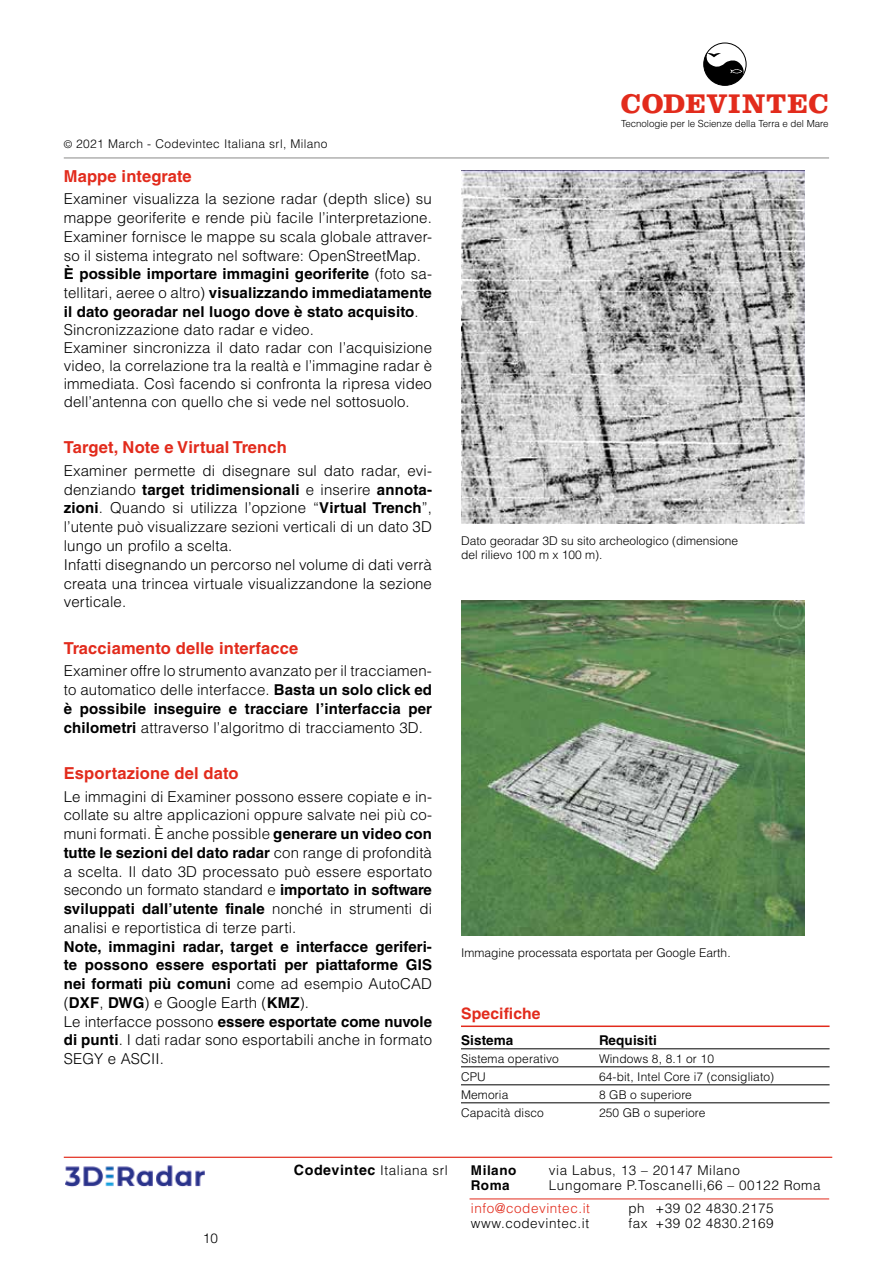
<style>
.page{position:relative;width:893px;height:1263px;background:#fff}
.page>*{position:absolute;margin:0;border:0;box-sizing:border-box;transform-origin:0 0}
.t1{font:700 28.05px "Clarendon LT Std";letter-spacing:.03em;color:#e22b1c}
.t2{font:700 16.5px "Helvetica LT Std";letter-spacing:.01em;color:#e22b1c}
.t3{font:700 15.75px "Helvetica LT Std";letter-spacing:.01em;color:#e22b1c}
.t4{font:300 15px/18.8px "Helvetica LT Std";letter-spacing:.01em;color:#000}
.t5{font:700 15px/18.8px "Helvetica LT Std";letter-spacing:.01em;color:#000}
.t6{font:300 13.5px "Helvetica LT Std";letter-spacing:.04em;color:#000}
.t7{font:700 13.5px "Helvetica LT Std";letter-spacing:.01em;color:#000}
.t8{font:300 13.5px "Helvetica LT Std";letter-spacing:.04em;color:#e22b1c}
.t9{font:300 12px/14.2px "Helvetica LT Std";letter-spacing:.01em;color:#000}
.t10{font:300 12px "Helvetica LT Std";letter-spacing:.03em;color:#000}
.t11{font:300 9.75px "Helvetica LT Std";letter-spacing:-.005em;color:#000}
.s1{font-size:10.5px}
.s2{font-weight:700}
.s3{font-weight:300}
.s4{font-weight:700;font-size:14.25px}
</style>
<div class="page">
<hr style="left:469px;top:1198px;width:360px;height:1px;background:#e22b1c">
<img style="left:66px;top:1165px;width:139px;height:22px">
<hr style="left:64px;top:157px;width:765px;height:2px;background:#9d9d9c">
<hr style="left:64px;top:1157px;width:768px;height:1px;background:#e22b1c">
<svg style="left:704px;top:43px;width:42px;height:42px"></svg>
<div style="left:703px;top:43px;width:44px;height:43px;border:1px solid #000;border-radius:50%"></div>
<hr style="left:461px;top:1025px;width:369px;height:2px;background:#e22b1c">
<hr style="left:461px;top:1048px;width:369px;height:1px;background:#000">
<hr style="left:461px;top:1066px;width:369px;height:1px;background:#000">
<hr style="left:461px;top:1084px;width:369px;height:1px;background:#000">
<hr style="left:461px;top:1102px;width:369px;height:1px;background:#000">
<img style="left:461px;top:170px;width:344px;height:354px">
<img style="left:461px;top:600px;width:344px;height:335px">
<p class="t10" style="left:64px;top:136px;width:265px"><span class="s1">©</span> 2021 March - Codevintec Italiana srl, Milano</p>
<p class="t2" style="left:64px;top:166px;width:130px">Mappe integrate</p>
<p class="t4" style="left:64px;top:190px;width:370px">Examiner visualizza la sezione radar (depth slice) su mappe georiferite e rende più facile l’interpretazione.<br>Examiner fornisce le mappe su scala globale attraver&shy;so il sistema integrato nel software: OpenStreetMap.<br><span class="s2">È possible importare immagini georiferite</span> (foto sa&shy;tellitari, aeree o altro) <span class="s2">visualizzando immediatamente il dato georadar nel luogo dove è stato acquisito</span>.<br>Sincronizzazione dato radar e video.<br>Examiner sincronizza il dato radar con l’acquisizione video, la correlazione tra la realtà e l’immagine radar è immediata. Così facendo si confronta la ripresa video dell’antenna con quello che si vede nel sottosuolo.</p>
<p class="t2" style="left:64px;top:438px;width:224px">Target, Note e Virtual Trench</p>
<p class="t4" style="left:64px;top:461px;width:370px">Examiner permette di disegnare sul dato radar, evi&shy;denziando <span class="s2">target tridimensionali</span> e inserire <span class="s2">annota&shy;zioni</span>. Quando si utilizza l’opzione “<span class="s2">Virtual Trench</span>”, l’utente può visualizzare sezioni verticali di un dato 3D lungo un profilo a scelta.<br>Infatti disegnando un percorso nel volume di dati verrà creata una trincea virtuale visualizzandone la sezione verticale.</p>
<p class="t2" style="left:64px;top:638px;width:236px">Tracciamento delle interfacce</p>
<p class="t4" style="left:64px;top:661px;width:370px;text-align:justify">Examiner offre lo strumento avanzato per il tracciamen&shy;to automatico delle interfacce. <span class="s2">Basta un solo click ed è possibile inseguire e tracciare l’interfaccia per chilometri</span> attraverso l’algoritmo di tracciamento 3D.</p>
<p class="t2" style="left:64px;top:763px;width:176px">Esportazione del dato</p>
<p class="t4" style="left:64px;top:787px;width:370px;text-align:justify">Le immagini di Examiner possono essere copiate e in&shy;collate su altre applicazioni oppure salvate nei più co&shy;muni formati. È anche possible <span class="s2">generare un video con tutte le sezioni del dato radar</span> con range di profondità a scelta. Il dato 3D processato può essere esportato secondo un formato standard e <span class="s2">importato in software sviluppati dall’utente finale</span> nonché in strumenti di analisi e reportistica di terze parti.</p>
<p class="t5" style="left:64px;top:937px;width:370px">Note, immagini radar, target e interfacce geriferi&shy;te possono essere esportati per piattaforme GIS nei formati più comuni <span class="s3">come ad esempio AutoCAD (</span>DXF<span class="s3">,</span> DWG<span class="s3">) e Google Earth (</span>KMZ<span class="s3">).<br>Le interfacce possono</span> essere esportate come nuvole di punti<span class="s3">. I dati radar sono esportabili anche in formato SEGY e ASCII.</span></p>
<h1 class="t1" style="left:621px;top:87px;width:209px">CODEVINTEC</h1>
<p class="t11" style="left:621px;top:117px;width:209px">Tecnologie per le Scienze della Terra e del Mare</p>
<p class="t9" style="left:461px;top:534px;width:279px">Dato georadar 3D su sito archeologico (dimensione del rilievo 100 m x 100 m).</p>
<p class="t9" style="left:461px;top:945px;width:271px">Immagine processata esportata per Google Earth.</p>
<p class="t3" style="left:461px;top:1004px;width:81px">Specifiche</p>
<p class="t7" style="left:461px;top:1032px;width:54px">Sistema</p>
<p class="t7" style="left:599px;top:1032px;width:59px">Requisiti</p>
<p class="t9" style="left:461px;top:1051px;width:99px">Sistema operativo</p>
<p class="t9" style="left:599px;top:1051px;width:116px">Windows 8, 8.1 or 10</p>
<p class="t9" style="left:461px;top:1069px;width:26px">CPU</p>
<p class="t9" style="left:599px;top:1069px;width:177px">64-bit, Intel Core i7 (consigliato)</p>
<p class="t9" style="left:461px;top:1087px;width:49px">Memoria</p>
<p class="t9" style="left:599px;top:1087px;width:94px">8 GB o superiore</p>
<p class="t9" style="left:461px;top:1105px;width:84px">Capacità disco</p>
<p class="t9" style="left:599px;top:1105px;width:108px">250 GB o superiore</p>
<p class="t6" style="left:203px;top:1230px;width:17px">10</p>
<p class="t6" style="left:294px;top:1162px;width:155px"><span class="s4">Codevintec</span> Italiana srl</p>
<p class="t7" style="left:471px;top:1162px;width:47px">Milano</p>
<p class="t6" style="left:549px;top:1162px;width:192px">via Labus, 13 – 20147 Milano</p>
<p class="t7" style="left:471px;top:1177px;width:40px">Roma</p>
<p class="t6" style="left:549px;top:1177px;width:273px">Lungomare P.Toscanelli,66 – 00122 Roma</p>
<p class="t8" style="left:471px;top:1200px;width:121px">info@codevintec.it</p>
<p class="t6" style="left:628px;top:1200px;width:147px">ph +39 02 4830.2175</p>
<p class="t6" style="left:471px;top:1215px;width:120px">www.codevintec.it</p>
<p class="t6" style="left:628px;top:1215px;width:147px">fax +39 02 4830.2169</p>
</div>
